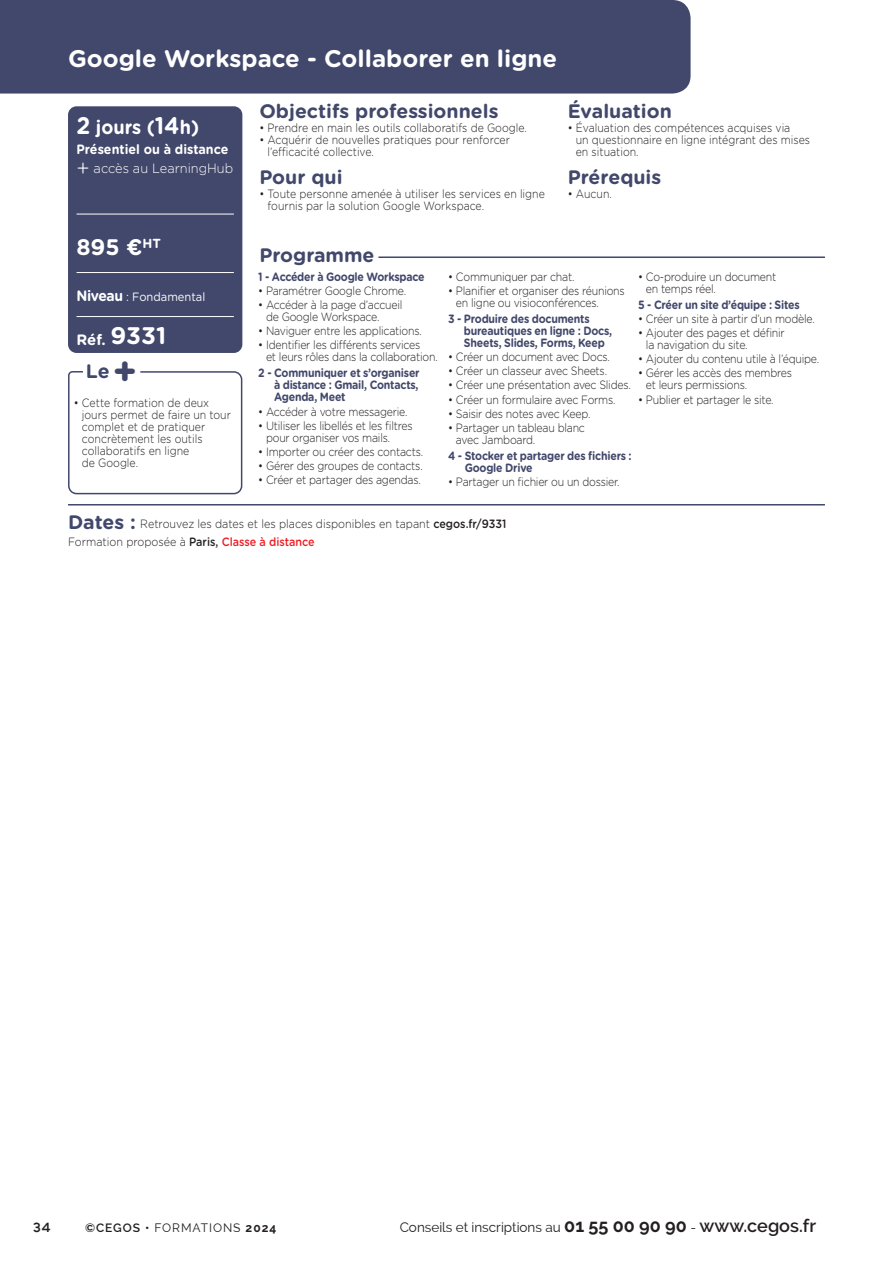
<style>
.page{position:relative;width:893px;height:1263px;background:#fff}
.page>*{position:absolute;margin:0;border:0;box-sizing:border-box;transform-origin:0 0}
.Titre_Notice_Stage-50{font:700 24px "Gotham Rounded";color:#fff}
.Réf_Stage-50{font:700 24px "Gotham Rounded";color:#fff}
.TEXTE_-_encart_info_-_Prix_Stage-50{font:700 22.5px "Gotham Rounded";color:#fff}
.TITRE_Obj_Pour_qui_Eval_Certif_Prérequis{font:700 19.5px "Gotham Rounded";color:#42486b}
.TEXTE_-_Encart_info_-_nbr_de_jour_Stage-{font:700 19.5px "Gotham Rounded";color:#fff;scale:.93 1}
.Titre_Programme_Stage-50{font:700 19.5px "Gotham Rounded";color:#42486b}
.Réf_Stage-50-2{font:700 15px "Gotham Rounded";color:#fff}
.t1{font:13.5px "Raleway";color:#231f20}
.TEXTE_-_Encart_info_-_Distribution_Stage{font:700 13.5px "Gotham Rounded";color:#fff;scale:.93 1}
.TEXTE_-_Encart_info_-_LearningHub_Stage-{font:300 13.5px "Gotham Rounded";color:#fff;scale:.95 1}
.Folios_G{font:500 13.5px "Ryker";color:#231f20}
.TEXTE_Programme_Stage-50{font:300 12px/12px "Gotham Rounded";letter-spacing:-.02em;color:#231f20;scale:.88 1}
.TEXTE_Obj_Pour_qui_Eval_Certif_Prérequis{font:300 12px/12px "Gotham Rounded";color:#231f20;scale:.88 1}
._2017_Texte_Programme_Espace_avant_1mm_Ch{font:700 12px/12px "Gotham Rounded";letter-spacing:-.02em;color:#42486b;scale:.88 1}
.TEXTE_Pts_forts_Stage-50{font:300 12px/12px "Gotham Rounded";color:#231f20;scale:.88 1}
.Texte_Date_Stage-50{font:300 12px "Gotham Rounded";color:#231f20;scale:.9 1}
.Texte_Villes_Stage-50{font:300 12px "Gotham Rounded";color:#231f20;scale:.9 1}
._2023_Cegos___Formations_page_G{font:12px "Raleway";letter-spacing:.08em;color:#231f20}
.TEXTE_-_Niveau_Stage-50{font:12px "Gotham Rounded";color:#fff;scale:.93 1}
.s1{font-size:24px}
.s2{font-size:22.5px}
.s3{font-weight:700;font-size:15px}
.s4{font-size:39px}
.s5{font-weight:500}
.s6{font-weight:500;color:#ee1d23}
.s7{font-weight:600}
.s8{font-weight:700}
.s9{font-weight:700;font-size:18px}
.s10{font-weight:600;font-size:18px}
</style>
<div class="page">
<div style="left:68px;top:106px;width:174px;height:247px;background:#42486b;border-radius:9px"></div>
<hr style="left:77px;top:214px;width:157px;height:1px;background:#fff">
<hr style="left:77px;top:272px;width:157px;height:1px;background:#fff">
<hr style="left:77px;top:316px;width:157px;height:1px;background:#fff">
<div style="left:0;top:0;width:691px;height:94px;background:#42486b"></div>
<hr style="left:68px;top:504px;width:757px;height:1px;background:#42486b">
<hr style="left:378px;top:256px;width:447px;height:2px;background:#42486b">
<svg style="left:68px;top:371px;width:175px;height:124px"></svg>
<p class="Titre_Notice_Stage-50" style="left:68px;top:41px;width:491px">Google Workspace - Collaborer en ligne</p>
<p class="TEXTE_-_Encart_info_-_nbr_de_jour_Stage-" style="left:77px;top:113px;width:133px"><span class="s1">2</span> jours (<span class="s1">14</span>h)</p>
<p class="TEXTE_-_Encart_info_-_Distribution_Stage" style="left:77px;top:139px;width:165px">Présentiel ou à distance</p>
<p class="TEXTE_-_Encart_info_-_LearningHub_Stage-" style="left:77px;top:159px;width:167px"><span class="s2">+</span> accès au LearningHub</p>
<p class="TEXTE_-_encart_info_-_Prix_Stage-50" style="left:77px;top:231px;width:86px">895 €<sup>HT</sup></p>
<p class="TITRE_Obj_Pour_qui_Eval_Certif_Prérequis" style="left:259px;top:96px;width:241px">Objectifs professionnels</p>
<p class="TEXTE_Obj_Pour_qui_Eval_Certif_Prérequis" style="left:259px;top:121px;width:305px">• Prendre en main les outils collaboratifs de Google.</p>
<p class="TEXTE_Obj_Pour_qui_Eval_Certif_Prérequis" style="left:268px;top:133px;width:277px;text-indent:-8px">• Acquérir de nouvelles pratiques pour renforcer l’efficacité collective.</p>
<p class="TITRE_Obj_Pour_qui_Eval_Certif_Prérequis" style="left:259px;top:163px;width:85px">Pour qui</p>
<p class="TEXTE_Obj_Pour_qui_Eval_Certif_Prérequis" style="left:268px;top:187px;width:317px;text-indent:-8px">• Toute personne amenée à utiliser les services en ligne fournis par la solution Google Workspace.</p>
<p class="Titre_Programme_Stage-50" style="left:259px;top:241px;width:117px">Programme</p>
<p class="TITRE_Obj_Pour_qui_Eval_Certif_Prérequis" style="left:568px;top:96px;width:106px">Évaluation</p>
<p class="TEXTE_Obj_Pour_qui_Eval_Certif_Prérequis" style="left:576px;top:121px;width:268px;text-indent:-8px">• Évaluation des compétences acquises via<br>un questionnaire en ligne intégrant des mises en situation.</p>
<p class="TITRE_Obj_Pour_qui_Eval_Certif_Prérequis" style="left:568px;top:163px;width:95px">Prérequis</p>
<p class="TEXTE_Obj_Pour_qui_Eval_Certif_Prérequis" style="left:568px;top:187px;width:52px">• Aucun.</p>
<p class="TEXTE_-_Niveau_Stage-50" style="left:77px;top:289px;width:140px"><span class="s3">Niveau</span> : Fondamental</p>
<p class="Réf_Stage-50-2" style="left:77px;top:328px;width:31px">Réf.</p>
<p class="Réf_Stage-50" style="left:111px;top:318px;width:57px">9331</p>
<p class="TITRE_Obj_Pour_qui_Eval_Certif_Prérequis" style="left:86px;top:357px;width:53px">Le<span class="s4">+</span></p>
<p class="TEXTE_Pts_forts_Stage-50" style="left:82px;top:397px;width:171px;text-indent:-8px">• Cette formation de deux jours permet de faire un tour complet et de pratiquer concrètement les outils collaboratifs en ligne<br>de Google.</p>
<p class="_2017_Texte_Programme_Espace_avant_1mm_Ch" style="left:258px;top:270px;width:190px">1 - Accéder à Google Workspace</p>
<p class="TEXTE_Programme_Stage-50" style="left:258px;top:284px;width:170px">• Paramétrer Google Chrome.</p>
<p class="TEXTE_Programme_Stage-50" style="left:266px;top:298px;width:157px;text-indent:-8px">• Accéder à la page d’accueil de Google Workspace.</p>
<p class="TEXTE_Programme_Stage-50" style="left:258px;top:324px;width:187px">• Naviguer entre les applications.</p>
<p class="TEXTE_Programme_Stage-50" style="left:266px;top:338px;width:197px;text-indent:-8px">• Identifier les différents services<br>et leurs rôles dans la collaboration.</p>
<p class="_2017_Texte_Programme_Espace_avant_1mm_Ch" style="left:274px;top:367px;width:167px;text-align:justify;text-indent:-16px">2 - Communiquer et s’organiser à distance : Gmail, Contacts, Agenda, Meet</p>
<p class="TEXTE_Programme_Stage-50" style="left:258px;top:405px;width:171px">• Accéder à votre messagerie.</p>
<p class="TEXTE_Programme_Stage-50" style="left:266px;top:419px;width:168px;text-indent:-8px">• Utiliser les libellés et les filtres pour organiser vos mails.</p>
<p class="TEXTE_Programme_Stage-50" style="left:258px;top:445px;width:189px">• Importer ou créer des contacts.</p>
<p class="TEXTE_Programme_Stage-50" style="left:258px;top:459px;width:188px">• Gérer des groupes de contacts.</p>
<p class="TEXTE_Programme_Stage-50" style="left:258px;top:473px;width:186px">• Créer et partager des agendas.</p>
<p class="TEXTE_Programme_Stage-50" style="left:448px;top:270px;width:145px">• Communiquer par chat.</p>
<p class="TEXTE_Programme_Stage-50" style="left:456px;top:284px;width:193px;text-indent:-8px">• Planifier et organiser des réunions en ligne ou visioconférences.</p>
<p class="_2017_Texte_Programme_Espace_avant_1mm_Ch" style="left:464px;top:312px;width:170px;text-indent:-16px">3 - Produire des documents bureautiques en ligne : Docs,<br>Sheets, Slides, Forms, Keep</p>
<p class="TEXTE_Programme_Stage-50" style="left:448px;top:350px;width:185px">• Créer un document avec Docs.</p>
<p class="TEXTE_Programme_Stage-50" style="left:448px;top:365px;width:182px">• Créer un classeur avec Sheets.</p>
<p class="TEXTE_Programme_Stage-50" style="left:448px;top:379px;width:209px">• Créer une présentation avec Slides.</p>
<p class="TEXTE_Programme_Stage-50" style="left:448px;top:393px;width:192px">• Créer un formulaire avec Forms.</p>
<p class="TEXTE_Programme_Stage-50" style="left:448px;top:407px;width:163px">• Saisir des notes avec Keep.</p>
<p class="TEXTE_Programme_Stage-50" style="left:456px;top:421px;width:148px;text-indent:-8px">• Partager un tableau blanc avec Jamboard.</p>
<p class="_2017_Texte_Programme_Espace_avant_1mm_Ch" style="left:465px;top:449px;width:191px;text-indent:-16px">4 - Stocker et partager des fichiers :<br>Google Drive</p>
<p class="TEXTE_Programme_Stage-50" style="left:448px;top:475px;width:196px">• Partager un fichier ou un dossier.</p>
<p class="TEXTE_Programme_Stage-50" style="left:646px;top:270px;width:150px;text-indent:-8px">• Co-produire un document en temps réel.</p>
<p class="_2017_Texte_Programme_Espace_avant_1mm_Ch" style="left:638px;top:298px;width:185px">5 - Créer un site d’équipe : Sites</p>
<p class="TEXTE_Programme_Stage-50" style="left:638px;top:312px;width:202px">• Créer un site à partir d’un modèle.</p>
<p class="TEXTE_Programme_Stage-50" style="left:646px;top:326px;width:159px;text-indent:-8px">• Ajouter des pages et définir la navigation du site.</p>
<p class="TEXTE_Programme_Stage-50" style="left:638px;top:353px;width:207px">• Ajouter du contenu utile à l’équipe.</p>
<p class="TEXTE_Programme_Stage-50" style="left:646px;top:367px;width:168px;text-indent:-8px">• Gérer les accès des membres et leurs permissions.</p>
<p class="TEXTE_Programme_Stage-50" style="left:638px;top:393px;width:155px">• Publier et partager le site.</p>
<p class="TITRE_Obj_Pour_qui_Eval_Certif_Prérequis" style="left:68px;top:508px;width:69px">Dates :</p>
<p class="Texte_Date_Stage-50" style="left:140px;top:516px;width:408px">Retrouvez les dates et les places disponibles en tapant <span class="s5">cegos.fr/9331</span></p>
<p class="Texte_Villes_Stage-50" style="left:68px;top:534px;width:276px">Formation proposée à <span class="s5">Paris,</span> <span class="s6">Classe à distance</span></p>
<p class="Folios_G" style="left:33px;top:1219px;width:20px">34</p>
<p class="_2023_Cegos___Formations_page_G" style="left:85px;top:1221px;width:193px"><span class="s7">©CEGOS •</span> FORMATIONS <span class="s8">2024</span></p>
<p class="t1" style="left:400px;top:1219px;width:418px">Conseils et inscriptions au <span class="s9">01 55 00 90 90</span> - <span class="s10">www.cegos.fr</span></p>
</div>
